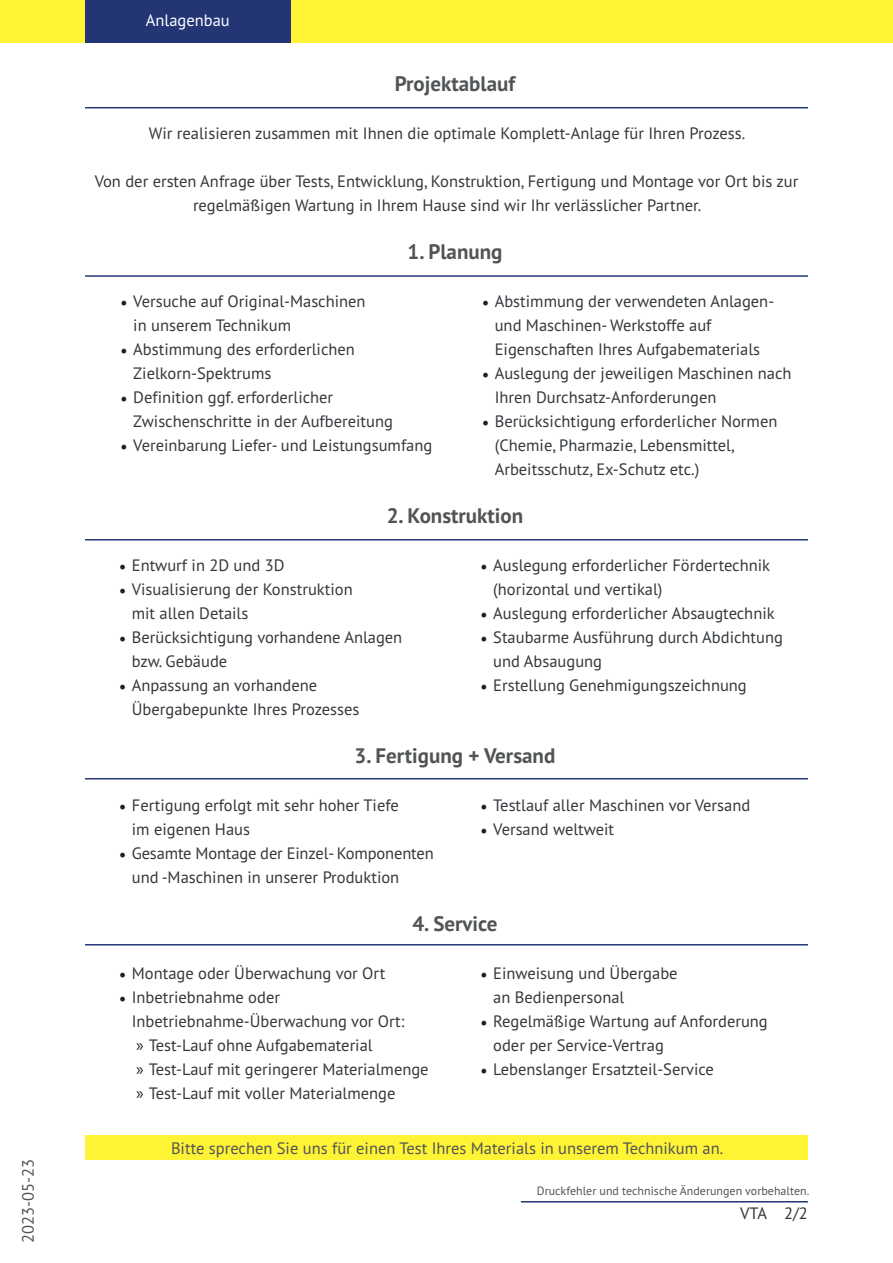
<style>
.page{position:relative;width:893px;height:1263px;background:#fff}
.page>*{position:absolute;margin:0;border:0;box-sizing:border-box;transform-origin:0 0}
.Überschrift{font:700 21px "PT Sans Pro";color:#515456}
.Text{font:16.5px/24px "PT Sans Pro";color:#33383c}
.t1{font:16.5px "PT Sans Pro";color:#515456}
.Text_weiß{font:16.5px "PT Sans Pro";color:#fff}
.t2{font:12px "PT Sans Pro";color:#515456}
.s1{font-family:"Minion Pro";font-size:18px;color:#231f20}
.s2{font-family:"Myriad Pro";font-size:18px;color:#231f20}
</style>
<div class="page">
<hr style="left:85px;top:107px;width:723px;height:1px;background:#243576">
<hr style="left:85px;top:275px;width:723px;height:2px;background:#243576">
<hr style="left:85px;top:539px;width:723px;height:1px;background:#243576">
<hr style="left:85px;top:778px;width:723px;height:1px;background:#243576">
<hr style="left:85px;top:944px;width:723px;height:1px;background:#243576">
<div style="left:0;top:0;width:893px;height:43px;background:#fff335"></div>
<div style="left:85px;top:0;width:206px;height:43px;background:#243576"></div>
<hr style="left:521px;top:1201px;width:287px;height:1px;background:#243576">
<div style="left:85px;top:1135px;width:723px;height:24px;background:#fff335"></div>
<p class="t1" style="left:17px;top:1243px;width:85px;rotate:-90deg">2023-05-23</p>
<p class="Text_weiß" style="left:146px;top:10px;width:85px">Anlagenbau</p>
<p class="Überschrift" style="left:395px;top:70px;width:122px">Projektablauf</p>
<p class="Text" style="left:149px;top:121px;width:598px">Wir realisieren zusammen mit Ihnen die optimale Komplett-Anlage für Ihren Prozess.</p>
<p class="Text" style="left:95px;top:169px;width:705px;text-align:center">Von der ersten Anfrage über Tests, Entwicklung, Konstruktion, Fertigung und Montage vor Ort bis zur regelmäßigen Wartung in Ihrem Hause sind wir Ihr verlässlicher Partner.</p>
<p class="Überschrift" style="left:407px;top:238px;width:96px">1. Planung</p>
<p class="Text" style="left:133px;top:289px;width:234px;text-indent:-13px"><span class="s1">•</span> Versuche auf Original-Maschinen in unserem Technikum</p>
<p class="Text" style="left:133px;top:337px;width:223px;text-indent:-13px"><span class="s1">•</span> Abstimmung des erforderlichen<br>Zielkorn-Spektrums</p>
<p class="Text" style="left:133px;top:385px;width:261px;text-indent:-13px"><span class="s1">•</span> Definition ggf. erforderlicher<br>Zwischenschritte in der Aufbereitung</p>
<p class="Text" style="left:121px;top:433px;width:313px"><span class="s1">•</span> Vereinbarung Liefer- und Leistungsumfang</p>
<p class="Text" style="left:495px;top:289px;width:281px;text-indent:-13px"><span class="s1">•</span> Abstimmung der verwendeten Anlagen&shy;und Maschinen- Werkstoffe auf<br>Eigenschaften Ihres Aufgabematerials</p>
<p class="Text" style="left:495px;top:361px;width:298px;text-indent:-13px"><span class="s1">•</span> Auslegung der jeweiligen Maschinen nach<br>Ihren Durchsatz-Anforderungen</p>
<p class="Text" style="left:495px;top:409px;width:284px;text-indent:-13px"><span class="s1">•</span> Berücksichtigung erforderlicher Normen (Chemie, Pharmazie, Lebensmittel,<br>Arbeitsschutz, Ex-Schutz etc.)</p>
<p class="Überschrift" style="left:387px;top:502px;width:138px">2. Konstruktion</p>
<p class="Text" style="left:119px;top:553px;width:167px"><span class="s1">•</span> Entwurf in 2D und 3D</p>
<p class="Text" style="left:132px;top:577px;width:222px;text-indent:-13px"><span class="s1">•</span> Visualisierung der Konstruktion mit allen Details</p>
<p class="Text" style="left:132px;top:625px;width:272px;text-indent:-13px"><span class="s1">•</span> Berücksichtigung vorhandene Anlagen bzw. Gebäude</p>
<p class="Text" style="left:132px;top:673px;width:229px;text-indent:-13px"><span class="s1">•</span> Anpassung an vorhandene<br>Übergabepunkte Ihres Prozesses</p>
<p class="Text" style="left:493px;top:553px;width:278px;text-indent:-13px"><span class="s1">•</span> Auslegung erforderlicher Fördertechnik (horizontal und vertikal)</p>
<p class="Text" style="left:480px;top:601px;width:296px"><span class="s1">•</span> Auslegung erforderlicher Absaugtechnik</p>
<p class="Text" style="left:493px;top:625px;width:291px;text-indent:-13px"><span class="s1">•</span> Staubarme Ausführung durch Abdichtung und Absaugung</p>
<p class="Text" style="left:480px;top:673px;width:268px"><span class="s1">•</span> Erstellung Genehmigungszeichnung</p>
<p class="Überschrift" style="left:355px;top:742px;width:202px">3. Fertigung + Versand</p>
<p class="Text" style="left:132px;top:793px;width:269px;text-indent:-13px"><span class="s1">•</span> Fertigung erfolgt mit sehr hoher Tiefe im eigenen Haus</p>
<p class="Text" style="left:132px;top:841px;width:303px;text-indent:-13px"><span class="s1">•</span> Gesamte Montage der Einzel- Komponenten und -Maschinen in unserer Produktion</p>
<p class="Text" style="left:480px;top:793px;width:271px"><span class="s1">•</span> Testlauf aller Maschinen vor Versand</p>
<p class="Text" style="left:480px;top:817px;width:135px"><span class="s1">•</span> Versand weltweit</p>
<p class="Überschrift" style="left:412px;top:910px;width:87px">4. Service</p>
<p class="Text" style="left:119px;top:961px;width:268px"><span class="s1">•</span> Montage oder Überwachung vor Ort</p>
<p class="Text" style="left:132px;top:985px;width:274px;text-indent:-13px"><span class="s1">•</span> Inbetriebnahme oder<br>Inbetriebnahme-Überwachung vor Ort:</p>
<p class="Text" style="left:136px;top:1033px;width:238px"><span class="s2">»</span> Test-Lauf ohne Aufgabematerial</p>
<p class="Text" style="left:136px;top:1057px;width:294px"><span class="s2">»</span> Test-Lauf mit geringerer Materialmenge</p>
<p class="Text" style="left:136px;top:1081px;width:261px"><span class="s2">»</span> Test-Lauf mit voller Materialmenge</p>
<p class="Text" style="left:493px;top:961px;width:186px;text-indent:-13px"><span class="s1">•</span> Einweisung und Übergabe an Bedienpersonal</p>
<p class="Text" style="left:493px;top:1009px;width:276px;text-indent:-13px"><span class="s1">•</span> Regelmäßige Wartung auf Anforderung oder per Service-Vertrag</p>
<p class="Text" style="left:480px;top:1057px;width:235px"><span class="s1">•</span> Lebenslanger Ersatzteil-Service</p>
<p class="t1" style="left:171px;top:1137px;width:554px">Bitte sprechen Sie uns für einen Test Ihres Materials in unserem Technikum an.</p>
<p class="t2" style="left:537px;top:1183px;width:274px">Druckfehler und technische Änderungen vorbehalten.</p>
<p class="Text" style="left:740px;top:1201px;width:69px">VTA 2/2</p>
</div>
